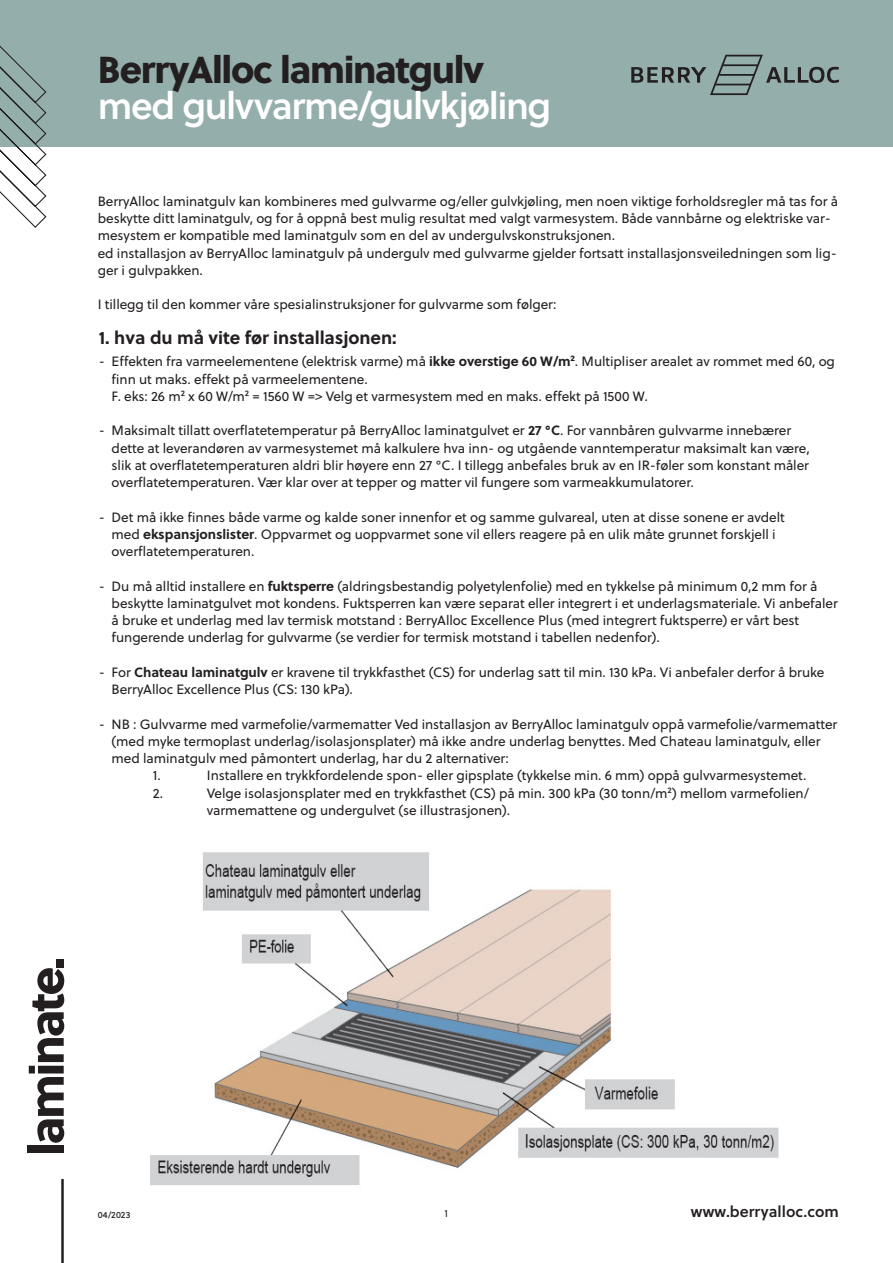
<style>
.page{position:relative;width:893px;height:1263px;background:#fff}
.page>*{position:absolute;margin:0;border:0;box-sizing:border-box;transform-origin:0 0}
.t1{font:37.5px "Soleil Sb";letter-spacing:-.04em;color:#fff}
.t2{font:37.5px "Soleil Xb";letter-spacing:-.035em;color:#231f20}
.t3{font:700 18px "Soleil";letter-spacing:-.005em;color:#231f20}
.t4{font:15.6px "Soleil Sb";color:#231f20}
.t5{font:13.5px/17.2px "Soleil";letter-spacing:-.005em;color:#231f20}
.t6{font:10.5px "Soleil";color:#231f20;scale:.95 1}
.t7{font:9px "Soleil Bk";letter-spacing:.01em;color:#231f20}
.s1{font-weight:700}
</style>
<div class="page">
<div style="left:0;top:0;width:893px;height:147px;background:#94aeab"></div>
<svg style="left:631px;top:55px;width:208px;height:40px"></svg>
<svg style="left:0;top:45px;width:47px;height:183px"></svg>
<div style="left:28px;top:1145px;width:36px;height:8px;background:#231f20"></div>
<svg style="left:29px;top:968px;width:35px;height:175px"></svg>
<div style="left:56px;top:959px;width:8px;height:8px;background:#231f20"></div>
<hr style="left:61px;top:1179px;width:3px;height:84px;background:#231f20">
<img style="left:151px;top:852px;width:628px;height:333px">
<p class="t2" style="left:98px;top:40px;width:388px">BerryAlloc laminatgulv</p>
<p class="t1" style="left:98px;top:77px;width:455px">med gulvvarme/gulvkjøling</p>
<p class="t5" style="left:98px;top:192px;width:742px">BerryAlloc laminatgulv kan kombineres med gulvvarme og/eller gulvkjøling, men noen viktige forholdsregler må tas for å beskytte ditt laminatgulv, og for å oppnå best mulig resultat med valgt varmesystem. Både vannbårne og elektriske var&shy;mesystem er kompatible med laminatgulv som en del av undergulvskonstruksjonen.</p>
<p class="t5" style="left:98px;top:244px;width:741px">ed installasjon av BerryAlloc laminatgulv på undergulv med gulvvarme gjelder fortsatt installasjonsveiledningen som lig&shy;ger i gulvpakken.</p>
<p class="t5" style="left:98px;top:296px;width:460px">I tillegg til den kommer våre spesialinstruksjoner for gulvvarme som følger:</p>
<p class="t3" style="left:99px;top:324px;width:299px">1. hva du må vite før installasjonen:</p>
<p class="t5" style="left:112px;top:353px;width:725px;text-indent:-13px">- Effekten fra varmeelementene (elektrisk varme) må <span class="s1">ikke overstige 60 W/m²</span>. Multipliser arealet av rommet med 60, og finn ut maks. effekt på varmeelementene.</p>
<p class="t5" style="left:112px;top:387px;width:538px">F. eks: 26 m² x 60 W/m² = 1560 W =&gt; Velg et varmesystem med en maks. effekt på 1500 W.</p>
<p class="t5" style="left:112px;top:422px;width:700px;text-indent:-13px">- Maksimalt tillatt overflatetemperatur på BerryAlloc laminatgulvet er <span class="s1">27 °C</span>. For vannbåren gulvvarme innebærer dette at leverandøren av varmesystemet må kalkulere hva inn- og utgående vanntemperatur maksimalt kan være, slik at overflatetemperaturen aldri blir høyere enn 27 °C. I tillegg anbefales bruk av en IR-føler som konstant måler overflatetemperaturen. Vær klar over at tepper og matter vil fungere som varmeakkumulatorer.</p>
<p class="t5" style="left:112px;top:508px;width:675px;text-indent:-13px">- Det må ikke finnes både varme og kalde soner innenfor et og samme gulvareal, uten at disse sonene er avdelt med <span class="s1">ekspansjonslister</span>. Oppvarmet og uoppvarmet sone vil ellers reagere på en ulik måte grunnet forskjell i overflatetemperaturen.</p>
<p class="t5" style="left:112px;top:577px;width:728px;text-indent:-13px">- Du må alltid installere en <span class="s1">fuktsperre</span> (aldringsbestandig polyetylenfolie) med en tykkelse på minimum 0,2 mm for å beskytte laminatgulvet mot kondens. Fuktsperren kan være separat eller integrert i et underlagsmateriale. Vi anbefaler å bruke et underlag med lav termisk motstand : BerryAlloc Excellence Plus (med integrert fuktsperre) er vårt best fungerende underlag for gulvvarme (se verdier for termisk motstand i tabellen nedenfor).</p>
<p class="t5" style="left:112px;top:663px;width:714px;text-indent:-13px">- For <span class="s1">Chateau laminatgulv</span> er kravene til trykkfasthet (CS) for underlag satt til min. 130 kPa. Vi anbefaler derfor å bruke<br>BerryAlloc Excellence Plus (CS: 130 kPa).</p>
<p class="t5" style="left:112px;top:715px;width:727px;text-indent:-13px">- NB : Gulvvarme med varmefolie/varmematter Ved installasjon av BerryAlloc laminatgulv oppå varmefolie/varmematter (med myke termoplast underlag/isolasjonsplater) må ikke andre underlag benyttes. Med Chateau laminatgulv, eller med laminatgulv med påmontert underlag, har du 2 alternativer:</p>
<p class="t5" style="left:153px;top:767px;width:9px">1.</p>
<p class="t5" style="left:207px;top:767px;width:601px">Installere en trykkfordelende spon- eller gipsplate (tykkelse min. 6 mm) oppå gulvvarmesystemet.</p>
<p class="t5" style="left:153px;top:784px;width:12px">2.</p>
<p class="t5" style="left:207px;top:784px;width:604px">Velge isolasjonsplater med en trykkfasthet (CS) på min. 300 kPa (30 tonn/m²) mellom varmefolien/ varmemattene og undergulvet (se illustrasjonen).</p>
<p class="t7" style="left:98px;top:1208px;width:34px">04/2023</p>
<p class="t6" style="left:444px;top:1206px;width:5px">1</p>
<p class="t4" style="left:691px;top:1199px;width:150px">www.berryalloc.com</p>
</div>
